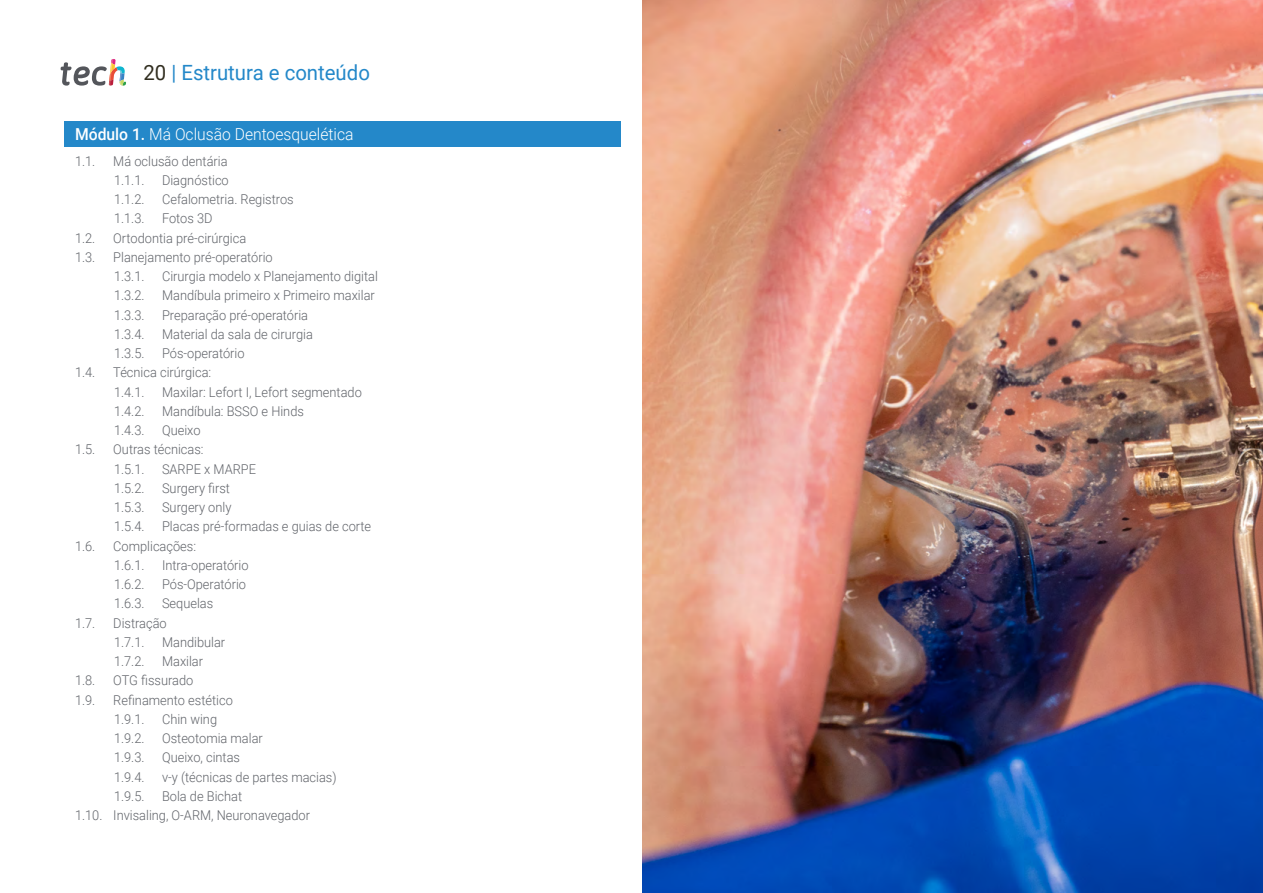
<style>
.page{position:relative;width:1263px;height:893px;background:#fff}
.page>*{position:absolute;margin:0;border:0;box-sizing:border-box;transform-origin:0 0}
.t1{font:21px "Roboto";color:#2488c9}
.t2{font:300 16.5px "Roboto";color:#fff;scale:.95 1}
.t3{font:300 13.5px/19.2px "Roboto";color:#61646a;scale:.95 1}
.s1{color:#312e20}
.s2{font-weight:500}
</style>
<div class="page">
<div style="left:64px;top:121px;width:557px;height:25px;background:#2488c9"></div>
<svg style="left:61px;top:59px;width:65px;height:27px"></svg>
<img style="left:642px;top:0;width:621px;height:893px">
<h1 class="t1" style="left:144px;top:57px;width:228px"><span class="s1">20</span> | Estrutura e conteúdo</h1>
<p class="t2" style="left:75px;top:123px;width:295px"><span class="s2">Módulo 1.</span> Má Oclusão Dentoesquelética</p>
<p class="t3" style="left:75px;top:151px;width:23px">1.1.</p>
<p class="t3" style="left:113px;top:151px;width:122px">Má oclusão dentária<br>1.1.1.</p>
<p class="t3" style="left:162px;top:170px;width:72px">Diagnóstico</p>
<p class="t3" style="left:114px;top:189px;width:34px">1.1.2.</p>
<p class="t3" style="left:162px;top:189px;width:140px">Cefalometria. Registros</p>
<p class="t3" style="left:114px;top:208px;width:34px">1.1.3.</p>
<p class="t3" style="left:162px;top:208px;width:55px">Fotos 3D</p>
<p class="t3" style="left:75px;top:228px;width:23px">1.2.</p>
<p class="t3" style="left:113px;top:228px;width:141px">Ortodontia pré-cirúrgica</p>
<p class="t3" style="left:75px;top:247px;width:23px">1.3.</p>
<p class="t3" style="left:113px;top:247px;width:169px">Planejamento pré-operatório<br>1.3.1.</p>
<p class="t3" style="left:162px;top:266px;width:229px">Cirurgia modelo x Planejamento digital</p>
<p class="t3" style="left:114px;top:285px;width:34px">1.3.2.</p>
<p class="t3" style="left:162px;top:285px;width:226px">Mandíbula primeiro x Primeiro maxilar</p>
<p class="t3" style="left:114px;top:305px;width:34px">1.3.3.</p>
<p class="t3" style="left:162px;top:305px;width:155px">Preparação pré-operatória</p>
<p class="t3" style="left:114px;top:324px;width:34px">1.3.4.</p>
<p class="t3" style="left:162px;top:324px;width:160px">Material da sala de cirurgia</p>
<p class="t3" style="left:114px;top:343px;width:34px">1.3.5.</p>
<p class="t3" style="left:162px;top:343px;width:88px">Pós-operatório</p>
<p class="t3" style="left:75px;top:362px;width:23px">1.4.</p>
<p class="t3" style="left:113px;top:362px;width:105px">Técnica cirúrgica:<br>1.4.1.</p>
<p class="t3" style="left:162px;top:382px;width:212px">Maxilar: Lefort I, Lefort segmentado</p>
<p class="t3" style="left:114px;top:401px;width:34px">1.4.2.</p>
<p class="t3" style="left:162px;top:401px;width:151px">Mandíbula: BSSO e Hinds</p>
<p class="t3" style="left:114px;top:420px;width:34px">1.4.3.</p>
<p class="t3" style="left:162px;top:420px;width:42px">Queixo</p>
<p class="t3" style="left:75px;top:439px;width:23px">1.5.</p>
<p class="t3" style="left:113px;top:439px;width:97px">Outras técnicas:<br>1.5.1.</p>
<p class="t3" style="left:162px;top:459px;width:100px">SARPE x MARPE</p>
<p class="t3" style="left:114px;top:478px;width:34px">1.5.2.</p>
<p class="t3" style="left:162px;top:478px;width:73px">Surgery first</p>
<p class="t3" style="left:114px;top:497px;width:34px">1.5.3.</p>
<p class="t3" style="left:162px;top:497px;width:75px">Surgery only</p>
<p class="t3" style="left:114px;top:516px;width:34px">1.5.4.</p>
<p class="t3" style="left:162px;top:516px;width:222px">Placas pré-formadas e guias de corte</p>
<p class="t3" style="left:75px;top:536px;width:23px">1.6.</p>
<p class="t3" style="left:113px;top:536px;width:89px">Complicações:<br>1.6.1.</p>
<p class="t3" style="left:162px;top:555px;width:93px">Intra-operatório</p>
<p class="t3" style="left:114px;top:574px;width:34px">1.6.2.</p>
<p class="t3" style="left:162px;top:574px;width:90px">Pós-Operatório</p>
<p class="t3" style="left:114px;top:593px;width:34px">1.6.3.</p>
<p class="t3" style="left:162px;top:593px;width:55px">Sequelas</p>
<p class="t3" style="left:75px;top:613px;width:23px">1.7.</p>
<p class="t3" style="left:113px;top:613px;width:58px">Distração<br>1.7.1.</p>
<p class="t3" style="left:162px;top:632px;width:68px">Mandibular</p>
<p class="t3" style="left:114px;top:651px;width:34px">1.7.2.</p>
<p class="t3" style="left:162px;top:651px;width:45px">Maxilar</p>
<p class="t3" style="left:75px;top:670px;width:23px">1.8.</p>
<p class="t3" style="left:113px;top:670px;width:86px">OTG fissurado</p>
<p class="t3" style="left:75px;top:690px;width:23px">1.9.</p>
<p class="t3" style="left:113px;top:690px;width:127px">Refinamento estético<br>1.9.1.</p>
<p class="t3" style="left:162px;top:709px;width:59px">Chin wing</p>
<p class="t3" style="left:114px;top:728px;width:34px">1.9.2.</p>
<p class="t3" style="left:162px;top:728px;width:108px">Osteotomia malar</p>
<p class="t3" style="left:114px;top:747px;width:34px">1.9.3.</p>
<p class="t3" style="left:162px;top:747px;width:84px">Queixo, cintas</p>
<p class="t3" style="left:114px;top:767px;width:34px">1.9.4.</p>
<p class="t3" style="left:162px;top:767px;width:185px">v-y (técnicas de partes macias)</p>
<p class="t3" style="left:114px;top:786px;width:34px">1.9.5.</p>
<p class="t3" style="left:75px;top:786px;width:249px;text-indent:87px">Bola de Bichat<br>1.10. Invisaling, O-ARM, Neuronavegador</p>
</div>
